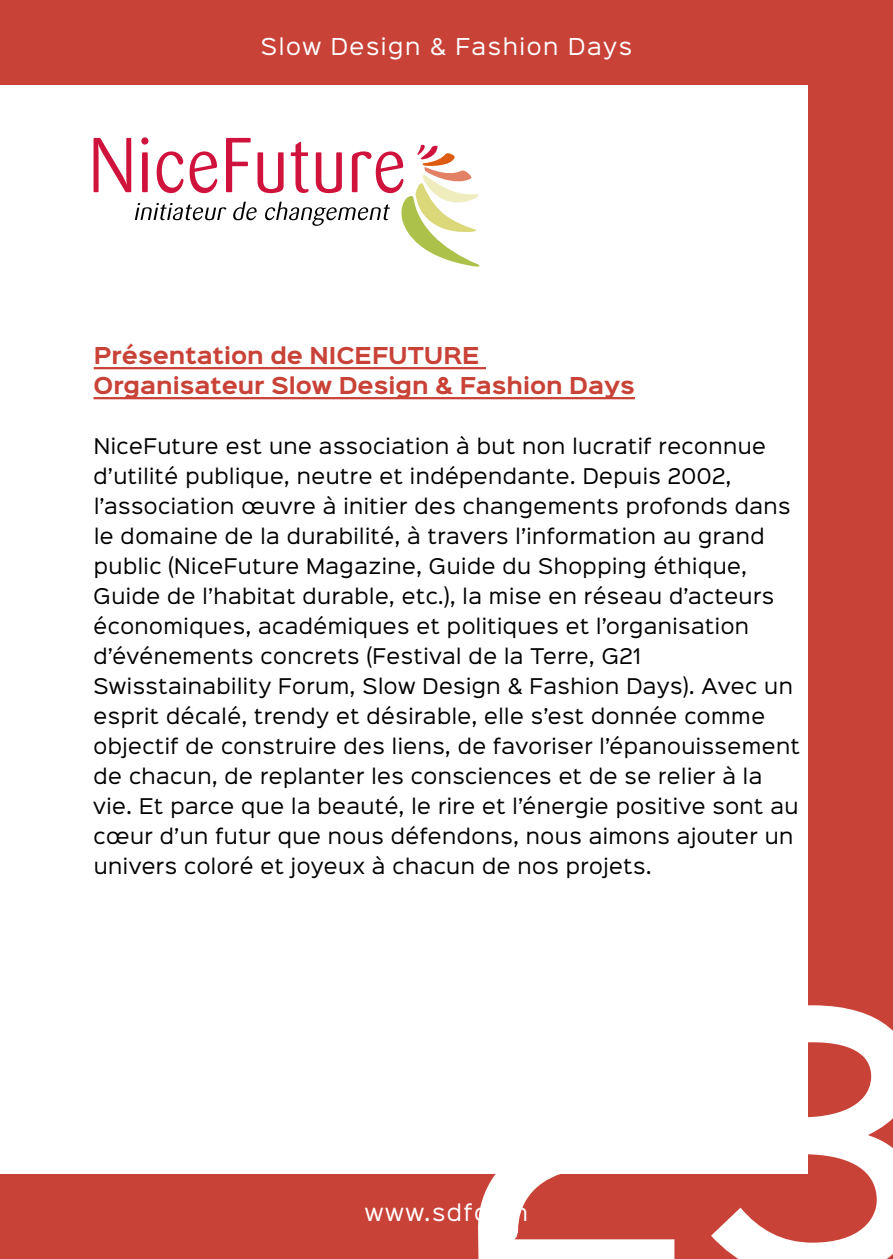
<style>
.page{position:relative;width:893px;height:1259px;background:#c94237}
.page>*{position:absolute;margin:0;border:0;box-sizing:border-box;transform-origin:0 0}
.t1{font:500 330px "Sinkin Sans 500";color:#fff}
.t2{font:700 21px/30px "Sinkin Sans 700";color:#c94237}
.t3{font:21px "Sinkin Sans 400";letter-spacing:.075em;color:#fff}
.t4{font:19.5px/30px "Sinkin Sans 400";letter-spacing:.025em;color:#000}
</style>
<div class="page">
<div style="left:0;top:85px;width:808px;height:1089px;background:#fff"></div>
<hr style="left:94px;top:367px;width:392px;height:2px;background:#c94237">
<hr style="left:94px;top:397px;width:541px;height:2px;background:#c94237">
<svg style="left:94px;top:138px;width:385px;height:129px"></svg>
<p class="t3" style="left:261px;top:29px;width:373px">Slow Design &amp; Fashion Days</p>
<p class="t2" style="left:94px;top:341px;width:543px">Présentation de NICEFUTURE<br>Organisateur Slow Design &amp; Fashion Days</p>
<p class="t4" style="left:93px;top:429px;width:708px">NiceFuture est une association à but non lucratif reconnue d’utilité publique, neutre et indépendante. Depuis 2002, l’association œuvre à initier des changements profonds dans le domaine de la durabilité, à travers l’information au grand public (NiceFuture Magazine, Guide du Shopping éthique, Guide de l’habitat durable, etc.), la mise en réseau d’acteurs économiques, académiques et politiques et l’organisation d’événements concrets (Festival de la Terre, G21<br>Swisstainability Forum, Slow Design &amp; Fashion Days). Avec un esprit décalé, trendy et désirable, elle s’est donnée comme objectif de construire des liens, de favoriser l’épanouissement de chacun, de replanter les consciences et de se relier à la vie. Et parce que la beauté, le rire et l’énergie positive sont au cœur d’un futur que nous défendons, nous aimons ajouter un univers coloré et joyeux à chacun de nos projets.</p>
<h1 class="t1" style="left:460px;top:858px;width:477px">23</h1>
<p class="t3" style="left:365px;top:1194px;width:165px">www.sdfd.ch</p>
</div>
